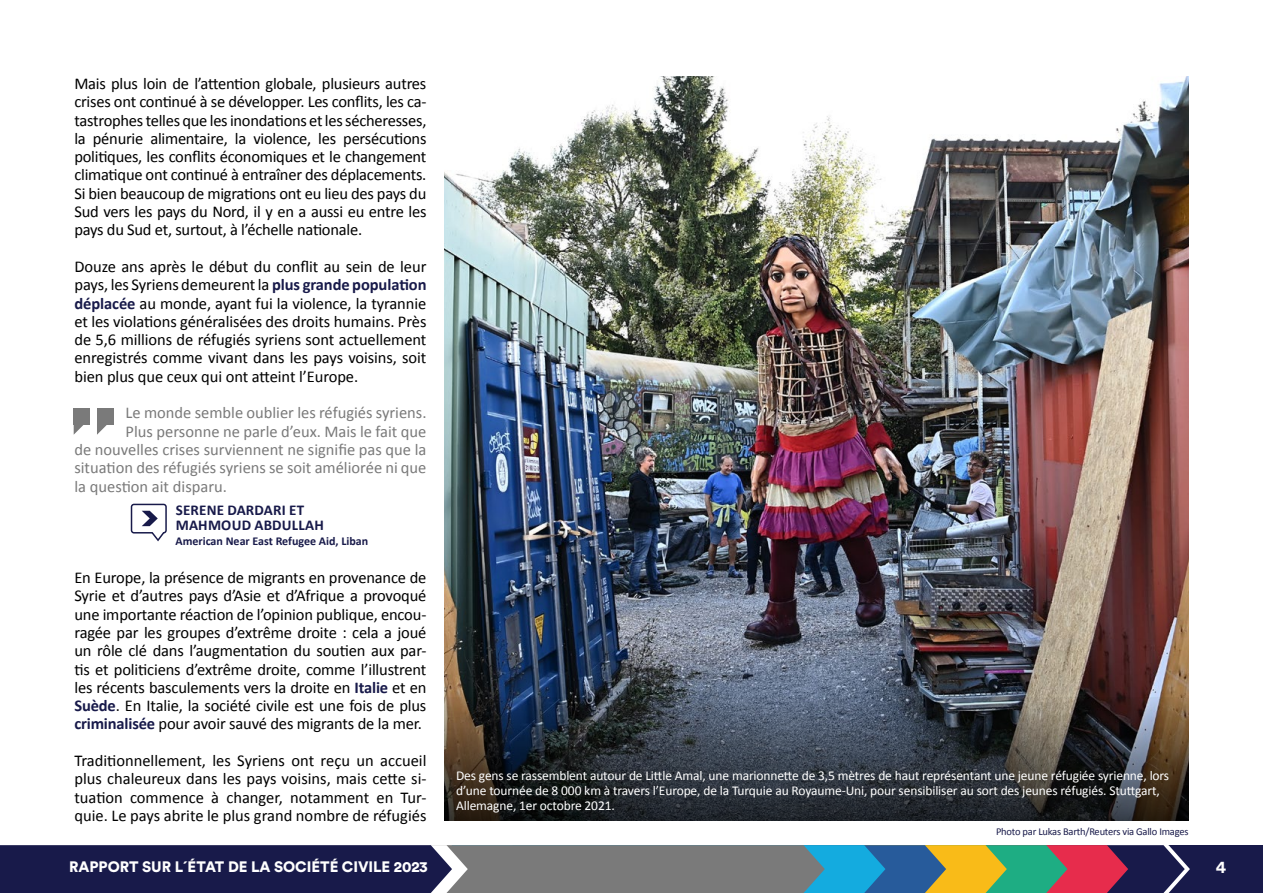
<style>
.page{position:relative;width:1263px;height:893px;background:#fff}
.page>*{position:absolute;margin:0;border:0;box-sizing:border-box;transform-origin:0 0}
.t1{font:700 17.25px "Circular Std";color:#fff}
.t2{font:16.5px/18.3px "Calibri";letter-spacing:-.01em;color:#000;text-align:justify}
.t3{font:16.5px "Calibri";color:#7a7a7a}
.t4{font:900 15px "Circular Std";letter-spacing:-.005em;color:#fff}
.t5{font:700 15px/15px "Calibri";letter-spacing:.015em;color:#181a4a}
.t6{font:13.5px/15px "Calibri";letter-spacing:-.01em;color:#fff}
.t7{font:700 12px "Calibri";color:#181a4a}
.t8{font:10.5px "Calibri";letter-spacing:-.02em;color:#181a4a}
.s1{font-weight:700;color:#181a4a}
</style>
<div class="page">
<div style="left:1168px;top:845px;width:95px;height:48px;background:#181a4a"></div>
<img style="left:444px;top:77px;width:744px;height:620px">
<div style="left:74px;top:408px;width:16px;height:16px;background:#7a7a7a"></div>
<svg style="left:74px;top:424px;width:11px;height:11px"></svg>
<div style="left:97px;top:408px;width:16px;height:16px;background:#7a7a7a"></div>
<svg style="left:97px;top:424px;width:11px;height:11px"></svg>
<div style="left:131px;top:504px;width:36px;height:29px;border:2px solid #181a4a;border-radius:2px"></div>
<svg style="left:142px;top:511px;width:16px;height:15px"></svg>
<svg style="left:0;top:845px;width:1190px;height:48px;background:#505668"></svg>
<svg style="left:444px;top:697px;width:745px;height:124px;background:#34373c"></svg>
<p class="t2" style="left:74px;top:74px;width:354px">Mais plus loin de l’attention globale, plusieurs autres crises ont continué à se développer. Les conflits, les ca&shy;tastrophes telles que les inondations et les sécheresses, la pénurie alimentaire, la violence, les persécutions politiques, les conflits économiques et le changement climatique ont continué à entraîner des déplacements.<br>Si bien beaucoup de migrations ont eu lieu des pays du Sud vers les pays du Nord, il y en a aussi eu entre les pays du Sud et, surtout, à l’échelle nationale.</p>
<p class="t2" style="left:74px;top:257px;width:354px">Douze ans après le début du conflit au sein de leur pays, les Syriens demeurent la <span class="s1">plus grande population déplacée</span> au monde, ayant fui la violence, la tyrannie et les violations généralisées des droits humains. Près de 5,6 millions de réfugiés syriens sont actuellement enregistrés comme vivant dans les pays voisins, soit bien plus que ceux qui ont atteint l’Europe.</p>
<p class="t3" style="left:126px;top:402px;width:302px">Le monde semble oublier les réfugiés syriens.</p>
<p class="t3" style="left:126px;top:421px;width:302px">Plus personne ne parle d’eux. Mais le fait que</p>
<p class="t3" style="left:74px;top:439px;width:354px">de nouvelles crises surviennent ne signifie pas que la</p>
<p class="t3" style="left:74px;top:457px;width:354px">situation des réfugiés syriens se soit améliorée ni que</p>
<p class="t3" style="left:74px;top:476px;width:154px">la question ait disparu.</p>
<p class="t5" style="left:176px;top:502px;width:150px">SERENE DARDARI ET<br>MAHMOUD ABDULLAH</p>
<p class="t7" style="left:175px;top:533px;width:194px">American Near East Refugee Aid, Liban</p>
<p class="t2" style="left:74px;top:568px;width:354px">En Europe, la présence de migrants en provenance de Syrie et d’autres pays d’Asie et d’Afrique a provoqué une importante réaction de l’opinion publique, encou&shy;ragée par les groupes d’extrême droite : cela a joué un rôle clé dans l’augmentation du soutien aux par&shy;tis et politiciens d’extrême droite, comme l’illustrent les récents basculements vers la droite en <span class="s1">Italie</span> et en <span class="s1">Suède</span>. En Italie, la société civile est une fois de plus <span class="s1">criminalisée</span> pour avoir sauvé des migrants de la mer.</p>
<p class="t2" style="left:74px;top:751px;width:354px">Traditionnellement, les Syriens ont reçu un accueil plus chaleureux dans les pays voisins, mais cette si&shy;tuation commence à changer, notamment en Tur&shy;quie. Le pays abrite le plus grand nombre de réfugiés</p>
<p class="t4" style="left:69px;top:856px;width:360px">RAPPORT SUR L´ÉTAT DE LA SOCIÉTÉ CIVILE 2023</p>
<p class="t6" style="left:456px;top:768px;width:715px">Des gens se rassemblent autour de Little Amal, une marionnette de 3,5 mètres de haut représentant une jeune réfugiée syrienne, lors d’une tournée de 8 000 km à travers l’Europe, de la Turquie au Royaume-Uni, pour sensibiliser au sort des jeunes réfugiés. Stuttgart,<br>Allemagne, 1er octobre 2021.</p>
<p class="t8" style="left:996px;top:825px;width:194px">Photo par Lukas Barth/Reuters via Gallo Images</p>
<p class="t1" style="left:1216px;top:856px;width:12px">4</p>
</div>
